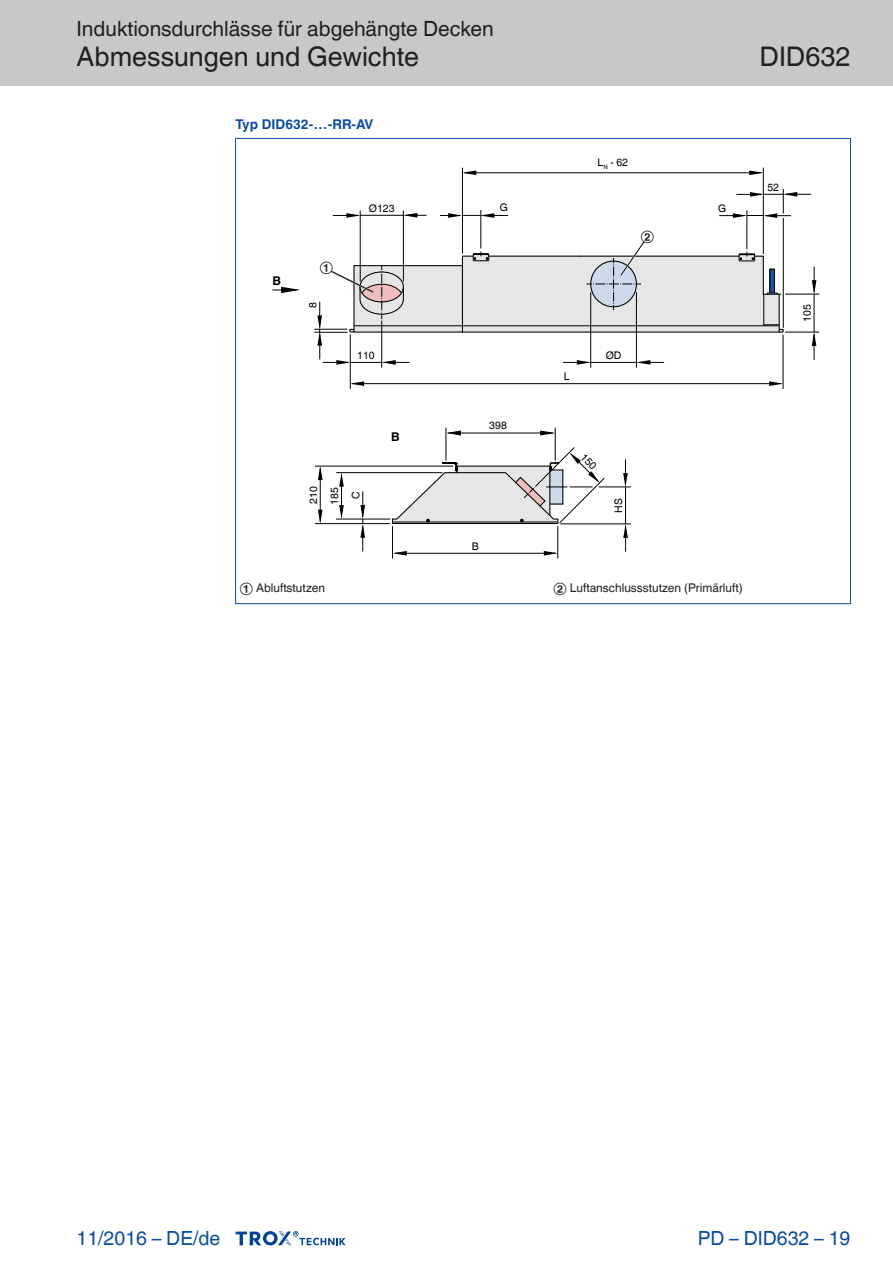
<style>
.page{position:relative;width:893px;height:1263px;background:#fff}
.page>*{position:absolute;margin:0;border:0;box-sizing:border-box;transform-origin:0 0}
.t1{font:27px "TROX Helvetica";color:#231f20}
.t2{font:21px "TROX Helvetica";color:#231f20}
.t3{font:19.5px "TROX Helvetica";color:#0d4da1}
.t4{font:700 13.5px "TROX Helvetica";color:#0d4da1}
.t5{font:12px "TROX Helvetica";color:#231f20}
.t6{font:700 12px "TROX Helvetica";color:#000}
.t7{font:12px "TROX Helvetica";color:#1d1d1b}
.t8{font:10.5px/21.3px "TROX Helvetica";color:#000;text-align:center}
</style>
<div class="page">
<div style="left:0;top:0;width:893px;height:85px;background:#c7c8ca"></div>
<svg style="left:236px;top:1231px;width:110px;height:15px"></svg>
<svg style="left:272px;top:287px;width:28px;height:6px"></svg>
<hr style="left:392px;top:526px;width:1px;height:33px;background:#000">
<hr style="left:557px;top:526px;width:1px;height:33px;background:#000">
<hr style="left:395px;top:553px;width:161px;height:1px;background:#000">
<svg style="left:393px;top:551px;width:14px;height:5px"></svg>
<svg style="left:544px;top:551px;width:14px;height:5px"></svg>
<hr style="left:315px;top:466px;width:138px;height:1px;background:#000">
<hr style="left:336px;top:472px;width:107px;height:1px;background:#000">
<hr style="left:336px;top:519px;width:54px;height:1px;background:#000">
<hr style="left:315px;top:523px;width:75px;height:1px;background:#000">
<hr style="left:341px;top:475px;width:1px;height:42px;background:#000">
<svg style="left:339px;top:505px;width:5px;height:14px"></svg>
<svg style="left:339px;top:473px;width:5px;height:14px"></svg>
<hr style="left:320px;top:468px;width:1px;height:54px;background:#000">
<svg style="left:318px;top:510px;width:5px;height:14px"></svg>
<svg style="left:318px;top:466px;width:5px;height:14px"></svg>
<svg style="left:360px;top:491px;width:5px;height:60px"></svg>
<hr style="left:560px;top:524px;width:71px;height:1px;background:#000">
<hr style="left:599px;top:487px;width:32px;height:1px;background:#000">
<hr style="left:625px;top:487px;width:1px;height:37px;background:#000">
<svg style="left:623px;top:524px;width:5px;height:28px"></svg>
<svg style="left:623px;top:459px;width:5px;height:28px"></svg>
<hr style="left:590px;top:292px;width:1px;height:76px;background:#000">
<hr style="left:636px;top:292px;width:1px;height:76px;background:#000">
<hr style="left:783px;top:335px;width:1px;height:54px;background:#000">
<hr style="left:350px;top:334px;width:1px;height:55px;background:#000">
<hr style="left:381px;top:321px;width:1px;height:47px;background:#000">
<hr style="left:352px;top:383px;width:429px;height:1px;background:#000">
<svg style="left:350px;top:381px;width:14px;height:5px"></svg>
<svg style="left:769px;top:381px;width:14px;height:5px"></svg>
<hr style="left:785px;top:294px;width:34px;height:1px;background:#000">
<hr style="left:785px;top:332px;width:34px;height:1px;background:#000">
<svg style="left:812px;top:332px;width:4px;height:28px"></svg>
<svg style="left:812px;top:266px;width:4px;height:28px"></svg>
<hr style="left:814px;top:294px;width:1px;height:38px;background:#000">
<hr style="left:360px;top:211px;width:1px;height:71px;background:#000">
<hr style="left:403px;top:211px;width:1px;height:71px;background:#000">
<hr style="left:462px;top:168px;width:1px;height:86px;background:#000">
<svg style="left:403px;top:213px;width:24px;height:5px"></svg>
<svg style="left:333px;top:213px;width:27px;height:5px"></svg>
<hr style="left:464px;top:172px;width:297px;height:1px;background:#000">
<svg style="left:462px;top:170px;width:14px;height:5px"></svg>
<svg style="left:749px;top:170px;width:14px;height:5px"></svg>
<hr style="left:360px;top:215px;width:43px;height:1px;background:#000">
<hr style="left:763px;top:168px;width:1px;height:86px;background:#000">
<hr style="left:783px;top:218px;width:1px;height:110px;background:#000">
<hr style="left:481px;top:210px;width:1px;height:38px;background:#000">
<svg style="left:440px;top:213px;width:68px;height:5px"></svg>
<hr style="left:314px;top:332px;width:33px;height:1px;background:#000">
<hr style="left:314px;top:329px;width:33px;height:1px;background:#000">
<hr style="left:747px;top:210px;width:1px;height:39px;background:#000">
<svg style="left:719px;top:189px;width:92px;height:29px"></svg>
<svg style="left:317px;top:240px;width:467px;height:125px"></svg>
<hr style="left:446px;top:428px;width:1px;height:33px;background:#000">
<hr style="left:555px;top:428px;width:1px;height:33px;background:#000">
<hr style="left:448px;top:433px;width:105px;height:1px;background:#000">
<svg style="left:446px;top:430px;width:15px;height:5px"></svg>
<svg style="left:540px;top:430px;width:15px;height:5px"></svg>
<hr style="left:235px;top:138px;width:1px;height:466px;background:#0d4da1">
<hr style="left:850px;top:138px;width:1px;height:466px;background:#0d4da1">
<hr style="left:235px;top:138px;width:615px;height:1px;background:#0d4da1">
<hr style="left:235px;top:603px;width:615px;height:1px;background:#0d4da1">
<svg style="left:391px;top:447px;width:214px;height:77px"></svg>
<h2 class="t2" style="left:77px;top:17px;width:419px">Induktionsdurchlässe für abgehängte Decken</h2>
<h1 class="t1" style="left:77px;top:41px;width:344px">Abmessungen und Gewichte</h1>
<p class="t4" style="left:236px;top:116px;width:139px">Typ DID632-…-RR-AV</p>
<p class="t6" style="left:272px;top:274px;width:10px">B</p>
<p class="t7" style="left:320px;top:260px;width:15px">①</p>
<p class="t8" style="left:369px;top:198px;width:27px">Ø123</p>
<p class="t8" style="left:597px;top:152px;width:32px">L<sub>N</sub> - 62</p>
<p class="t8" style="left:500px;top:197px;width:10px">G</p>
<p class="t8" style="left:718px;top:198px;width:10px">G</p>
<p class="t7" style="left:641px;top:229px;width:15px">②</p>
<h1 class="t1" style="left:759px;top:41px;width:92px">DID632</h1>
<p class="t8" style="left:767px;top:177px;width:13px">52</p>
<p class="t8" style="left:302px;top:308px;width:7px;rotate:-90deg">8</p>
<p class="t8" style="left:797px;top:321px;width:19px;rotate:-90deg">105</p>
<p class="t8" style="left:357px;top:345px;width:19px">110</p>
<p class="t8" style="left:606px;top:345px;width:17px">ØD</p>
<p class="t8" style="left:303px;top:505px;width:20px;rotate:-90deg">210<br>185<br>C</p>
<p class="t6" style="left:391px;top:430px;width:10px">B</p>
<p class="t8" style="left:489px;top:415px;width:19px">398</p>
<p class="t8" style="left:472px;top:536px;width:9px">B</p>
<p class="t8" style="left:564px;top:366px;width:7px">L</p>
<p class="t8" style="left:608px;top:513px;width:16px;rotate:-90deg">HS</p>
<p class="t5" style="left:240px;top:581px;width:87px">① Abluftstutzen</p>
<p class="t5" style="left:554px;top:581px;width:191px">② Luftanschlussstutzen (Primärluft)</p>
<h3 class="t3" style="left:77px;top:1227px;width:145px">11/2016 – DE/de</h3>
<h3 class="t3" style="left:698px;top:1227px;width:154px">PD – DID632 – 19</h3>
</div>
